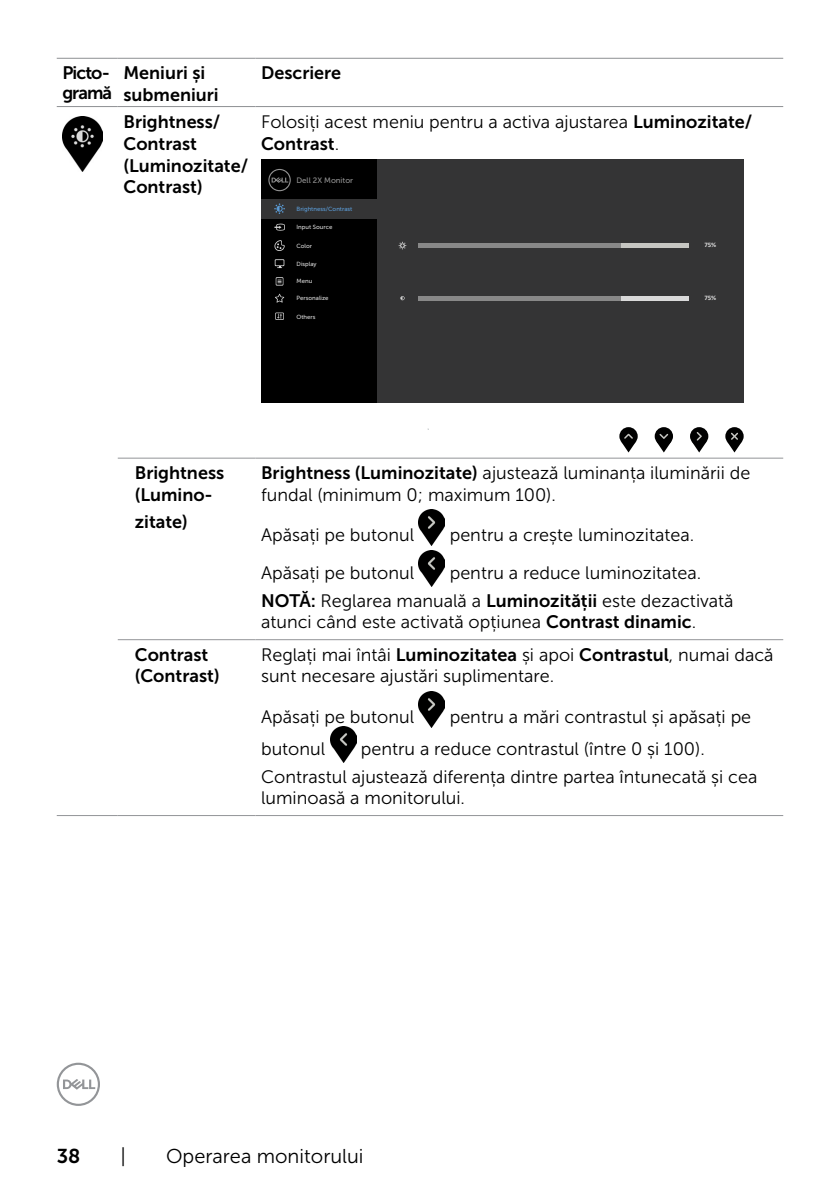
<style>
.page{position:relative;width:840px;height:1191px;background:#fff}
.page>*{position:absolute;margin:0;border:0;box-sizing:border-box;transform-origin:0 0}
.t1{font:20px "Museo Sans For Dell 300";color:#000}
.t2{font:20px "Museo Sans For Dell 700";color:#000}
.Table_Paragraph{font:18px/21.6px "Museo Sans For Dell 300";color:#000}
.Table_Paragraph-2{font:18px/21.6px "Museo Sans For Dell 700";color:#000}
.Table_Head{font:18px/21.6px "Museo Sans For Dell 700";color:#000}
.Table_Head-2{font:18px/20px "Museo Sans For Dell 700";letter-spacing:-.055em;color:#000}
.t3{font:7.8px "Museo Sans For Dell 500";color:#939393}
.t4{font:700 6.8px "Calibri";color:#d9d9d9}
.t5{font:6px "Museo Sans For Dell 500";color:#d9d9d9}
.t6{font:6px "Museo Sans For Dell 500";color:#5b9bd5}
.s1{font-family:"Museo Sans For Dell 700"}
</style>
<div class="page">
<svg style="left:57px;top:1062px;width:43px;height:44px"></svg>
<hr style="left:57px;top:106px;width:61px;height:1px;background:#939598">
<hr style="left:118px;top:106px;width:137px;height:1px;background:#939598">
<hr style="left:255px;top:106px;width:527px;height:1px;background:#939598">
<hr style="left:118px;top:458px;width:137px;height:1px;background:#939598">
<hr style="left:255px;top:458px;width:527px;height:1px;background:#939598">
<hr style="left:118px;top:639px;width:137px;height:1px;background:#939598">
<hr style="left:255px;top:639px;width:527px;height:1px;background:#939598">
<hr style="left:57px;top:815px;width:61px;height:1px;background:#939598">
<hr style="left:118px;top:815px;width:137px;height:1px;background:#939598">
<hr style="left:255px;top:815px;width:527px;height:1px;background:#939598">
<hr style="left:57px;top:58px;width:61px;height:1px;background:#939598">
<hr style="left:118px;top:58px;width:137px;height:1px;background:#939598">
<hr style="left:255px;top:58px;width:527px;height:1px;background:#939598">
<img style="left:62px;top:117px;width:40px;height:55px">
<div style="left:261px;top:159px;width:482px;height:244px;background:#343435"></div>
<div style="left:261px;top:159px;width:115px;height:244px;background:#000"></div>
<div style="left:261px;top:199px;width:117px;height:19px;background:#343435"></div>
<svg style="left:268px;top:169px;width:22px;height:22px"></svg>
<svg style="left:274px;top:224px;width:10px;height:7px"></svg>
<svg style="left:274px;top:240px;width:11px;height:11px"></svg>
<svg style="left:275px;top:293px;width:9px;height:10px"></svg>
<svg style="left:274px;top:259px;width:10px;height:7px"></svg>
<div style="left:275px;top:260px;width:8px;height:5px;background:#000"></div>
<svg style="left:275px;top:277px;width:8px;height:8px"></svg>
<svg style="left:276px;top:278px;width:6px;height:7px"></svg>
<svg style="left:277px;top:280px;width:4px;height:3px"></svg>
<svg style="left:275px;top:312px;width:9px;height:8px"></svg>
<svg style="left:276px;top:313px;width:7px;height:6px"></svg>
<svg style="left:277px;top:314px;width:5px;height:5px"></svg>
<svg style="left:274px;top:203px;width:11px;height:11px"></svg>
<div style="left:619px;top:427px;width:18px;height:18px;background:#000;border-radius:50%"></div>
<svg style="left:621px;top:434px;width:14px;height:18px"></svg>
<svg style="left:654px;top:427px;width:18px;height:18px"></svg>
<svg style="left:656px;top:434px;width:15px;height:18px"></svg>
<svg style="left:689px;top:427px;width:19px;height:18px"></svg>
<svg style="left:691px;top:432px;width:15px;height:20px"></svg>
<div style="left:725px;top:427px;width:18px;height:18px;background:#000;border-radius:50%"></div>
<svg style="left:727px;top:432px;width:14px;height:20px"></svg>
<hr style="left:418px;top:296px;width:270px;height:4px;background:#d9d9d9">
<hr style="left:418px;top:296px;width:202px;height:4px;background:#888">
<svg style="left:400px;top:296px;width:4px;height:4px"></svg>
<div style="left:418px;top:243px;width:270px;height:5px;background:#c6c6c2"></div>
<div style="left:418px;top:243px;width:202px;height:5px;background:#888"></div>
<svg style="left:398px;top:242px;width:8px;height:7px"></svg>
<img style="left:419px;top:510px;width:25px;height:36px">
<img style="left:419px;top:550px;width:25px;height:36px">
<img style="left:419px;top:691px;width:25px;height:36px">
<img style="left:330px;top:726px;width:26px;height:36px">
<p class="Table_Head-2" style="left:62px;top:63px;width:51px">Picto&shy;gramă</p>
<p class="Table_Head" style="left:123px;top:62px;width:97px">Meniuri și submeniuri</p>
<p class="Table_Head" style="left:261px;top:62px;width:82px">Descriere</p>
<p class="Table_Paragraph-2" style="left:123px;top:111px;width:126px">Brightness/<br>Contrast (Luminozitate/<br>Contrast)</p>
<p class="Table_Paragraph" style="left:261px;top:112px;width:492px">Folosiți acest meniu pentru a activa ajustarea <span class="s1">Luminozitate/<br>Contrast</span>.</p>
<p class="t3" style="left:296px;top:176px;width:58px">Dell 2X Monitor</p>
<p class="t6" style="left:296px;top:205px;width:57px">Brightness/Contrast</p>
<p class="t5" style="left:296px;top:224px;width:37px">Input Source</p>
<p class="t5" style="left:296px;top:242px;width:17px">Color</p>
<p class="t5" style="left:296px;top:260px;width:22px">Display</p>
<p class="t5" style="left:296px;top:278px;width:17px">Menu</p>
<p class="t5" style="left:296px;top:313px;width:20px">Others</p>
<p class="t5" style="left:296px;top:295px;width:34px">Personalize</p>
<p class="t4" style="left:704px;top:241px;width:13px">75%</p>
<p class="t4" style="left:704px;top:293px;width:13px">75%</p>
<p class="Table_Paragraph-2" style="left:135px;top:462px;width:91px">Brightness (Lumino-</p>
<p class="Table_Paragraph-2" style="left:135px;top:511px;width:54px">zitate)</p>
<p class="Table_Paragraph" style="left:261px;top:462px;width:490px"><span class="s1">Brightness (Luminozitate)</span> ajustează luminanța iluminării de fundal (minimum 0; maximum 100).</p>
<p class="Table_Paragraph" style="left:261px;top:524px;width:154px">Apăsați pe butonul</p>
<p class="Table_Paragraph" style="left:449px;top:524px;width:246px">pentru a crește luminozitatea.</p>
<p class="Table_Paragraph" style="left:261px;top:562px;width:154px">Apăsați pe butonul</p>
<p class="Table_Paragraph" style="left:449px;top:562px;width:253px">pentru a reduce luminozitatea.</p>
<p class="Table_Paragraph" style="left:261px;top:590px;width:474px"><span class="s1">NOTĂ:</span> Reglarea manuală a <span class="s1">Luminozității</span> este dezactivată atunci când este activată opțiunea <span class="s1">Contrast dinamic</span>.</p>
<p class="Table_Paragraph-2" style="left:135px;top:643px;width:86px">Contrast (Contrast)</p>
<p class="Table_Paragraph" style="left:261px;top:644px;width:514px">Reglați mai întâi <span class="s1">Luminozitatea</span> și apoi <span class="s1">Contrastul</span>, numai dacă sunt necesare ajustări suplimentare.</p>
<p class="Table_Paragraph" style="left:261px;top:706px;width:154px">Apăsați pe butonul</p>
<p class="Table_Paragraph" style="left:449px;top:706px;width:303px">pentru a mări contrastul și apăsați pe</p>
<p class="Table_Paragraph" style="left:261px;top:738px;width:66px">butonul</p>
<p class="Table_Paragraph" style="left:360px;top:738px;width:345px">pentru a reduce contrastul (între 0 și 100).</p>
<p class="Table_Paragraph" style="left:261px;top:765px;width:497px">Contrastul ajustează diferența dintre partea întunecată și cea luminoasă a monitorului.</p>
<p class="t2" style="left:57px;top:1144px;width:25px">38</p>
<p class="t1" style="left:120px;top:1145px;width:7px">|</p>
<p class="t1" style="left:166px;top:1145px;width:199px">Operarea monitorului</p>
</div>
